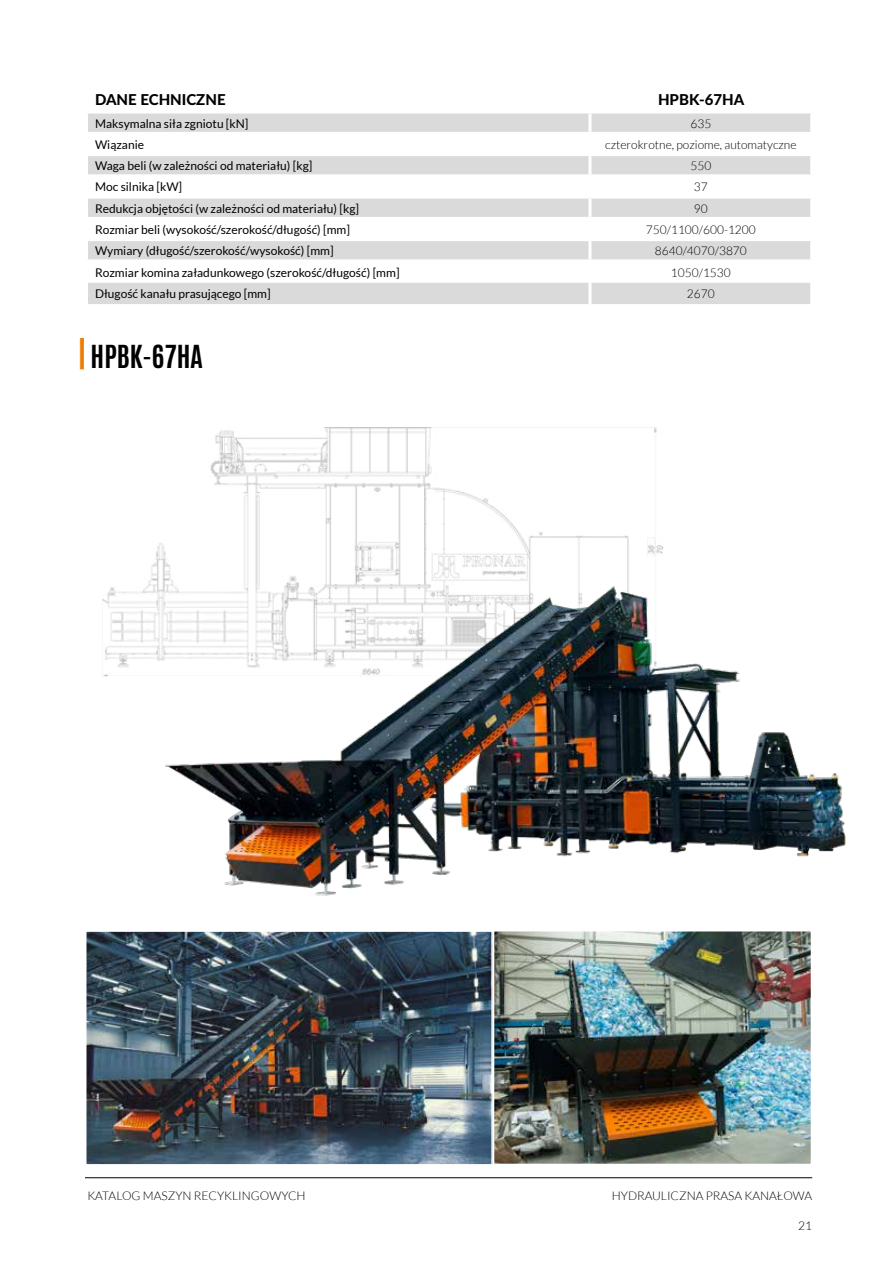
<style>
.page{position:relative;width:893px;height:1263px;background:#fff}
.page>*{position:absolute;margin:0;border:0;box-sizing:border-box;transform-origin:0 0}
.t1{font:700 27px "Antonio";color:#000}
.t2{font:800 15px "Lato";color:#000}
.t3{font:12px "Lato";color:#000}
.t4{font:300 12px "Lato";color:#000}
.s1{font-size:33px;color:#ef7d04}
</style>
<div class="page">
<img style="left:102px;top:427px;width:561px;height:250px">
<img style="left:121px;top:554px;width:725px;height:342px">
<img style="left:88px;top:933px;width:402px;height:229px">
<div style="left:85px;top:930px;width:408px;height:235px;border:2px solid #fff"></div>
<img style="left:496px;top:933px;width:313px;height:229px">
<div style="left:493px;top:930px;width:319px;height:235px;border:2px solid #fff"></div>
<hr style="left:85px;top:1177px;width:727px;height:1px;background:#000">
<svg style="left:88px;top:114px;width:722px;height:190px;fill:#dadada"></svg>
<hr style="left:588px;top:114px;width:3px;height:18px;background:#fff">
<hr style="left:85px;top:132px;width:505px;height:3px;background:#fff">
<hr style="left:588px;top:135px;width:3px;height:18px;background:#fff">
<hr style="left:590px;top:132px;width:223px;height:3px;background:#fff">
<hr style="left:85px;top:153px;width:505px;height:3px;background:#fff">
<hr style="left:588px;top:156px;width:3px;height:18px;background:#fff">
<hr style="left:590px;top:153px;width:223px;height:3px;background:#fff">
<hr style="left:85px;top:174px;width:505px;height:3px;background:#fff">
<hr style="left:588px;top:177px;width:3px;height:19px;background:#fff">
<hr style="left:590px;top:174px;width:223px;height:3px;background:#fff">
<hr style="left:85px;top:196px;width:505px;height:3px;background:#fff">
<hr style="left:588px;top:199px;width:3px;height:18px;background:#fff">
<hr style="left:590px;top:196px;width:223px;height:3px;background:#fff">
<hr style="left:85px;top:217px;width:505px;height:3px;background:#fff">
<hr style="left:588px;top:220px;width:3px;height:18px;background:#fff">
<hr style="left:590px;top:217px;width:223px;height:3px;background:#fff">
<hr style="left:85px;top:238px;width:505px;height:3px;background:#fff">
<hr style="left:588px;top:241px;width:3px;height:18px;background:#fff">
<hr style="left:590px;top:238px;width:223px;height:3px;background:#fff">
<hr style="left:85px;top:259px;width:505px;height:3px;background:#fff">
<hr style="left:588px;top:262px;width:3px;height:21px;background:#fff">
<hr style="left:590px;top:259px;width:223px;height:3px;background:#fff">
<hr style="left:588px;top:283px;width:3px;height:21px;background:#fff">
<p class="t2" style="left:95px;top:89px;width:132px">DANE ECHNICZNE</p>
<p class="t2" style="left:658px;top:89px;width:88px">HPBK-67HA</p>
<p class="t3" style="left:95px;top:116px;width:155px">Maksymalna siła zgniotu [kN]</p>
<p class="t4" style="left:690px;top:117px;width:22px">635</p>
<p class="t3" style="left:95px;top:138px;width:51px">Wiązanie</p>
<p class="t4" style="left:605px;top:138px;width:193px">czterokrotne, poziome, automatyczne</p>
<p class="t3" style="left:95px;top:159px;width:219px">Waga beli (w zależności od materiału) [kg]</p>
<p class="t4" style="left:690px;top:159px;width:22px">550</p>
<p class="t3" style="left:95px;top:180px;width:89px">Moc silnika [kW]</p>
<p class="t4" style="left:694px;top:181px;width:15px">37</p>
<p class="t3" style="left:95px;top:202px;width:266px">Redukcja objętości (w zależności od materiału) [kg]</p>
<p class="t4" style="left:694px;top:202px;width:15px">90</p>
<p class="t3" style="left:95px;top:223px;width:257px">Rozmiar beli (wysokość/szerokość/długość) [mm]</p>
<p class="t4" style="left:646px;top:223px;width:111px">750/1100/600-1200</p>
<p class="t3" style="left:95px;top:244px;width:240px">Wymiary (długość/szerokość/wysokość) [mm]</p>
<p class="t4" style="left:655px;top:244px;width:94px">8640/4070/3870</p>
<p class="t3" style="left:95px;top:266px;width:306px">Rozmiar komina załadunkowego (szerokość/długość) [mm]</p>
<p class="t4" style="left:671px;top:266px;width:61px">1050/1530</p>
<p class="t3" style="left:95px;top:287px;width:177px">Długość kanału prasującego [mm]</p>
<p class="t4" style="left:687px;top:288px;width:29px">2670</p>
<h1 class="t1" style="left:78px;top:338px;width:126px"><span class="s1">|</span> HPBK-67HA</h1>
<p class="t4" style="left:87px;top:1189px;width:220px">KATALOG MASZYN RECYKLINGOWYCH</p>
<p class="t4" style="left:612px;top:1189px;width:202px">HYDRAULICZNA PRASA KANAŁOWA</p>
<p class="t4" style="left:798px;top:1219px;width:15px">21</p>
</div>
